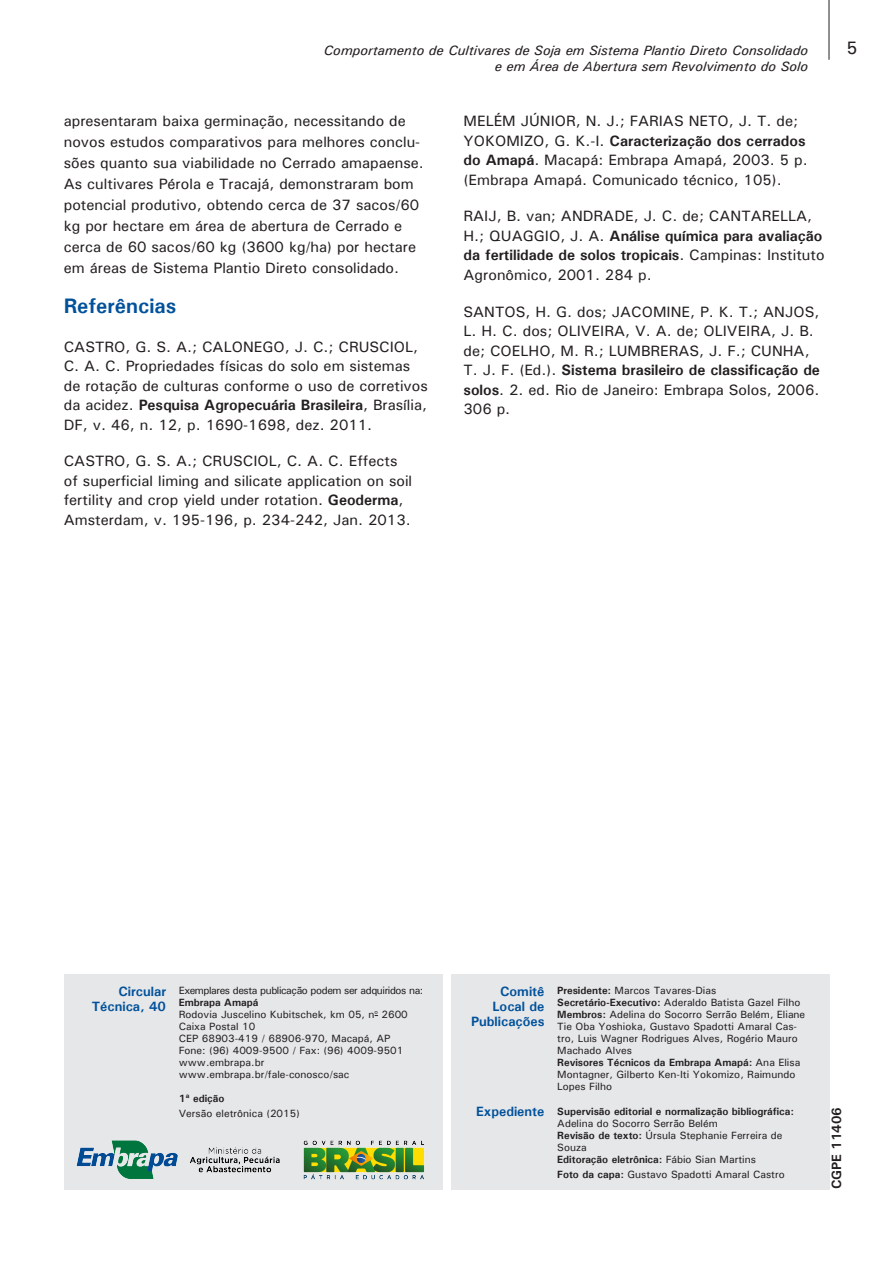
<style>
.page{position:relative;width:893px;height:1263px;background:#fff}
.page>*{position:absolute;margin:0;border:0;box-sizing:border-box;transform-origin:0 0}
.t1{font:700 21px "Univers";color:#01519b}
.t2{font:500 18px "Univers";color:#231f20}
.t3{font:500 15px/19.5px "Univers";color:#231f20}
.t4{font:italic 500 13.5px "Univers";color:#231f20}
.t5{font:700 13.5px/15px "Univers";color:#01519b;text-align:right}
.t6{font:700 13.5px "Univers";color:#231f20}
.t7{font:500 10.5px/12px "Univers";color:#231f20}
.t8{font:700 10.5px "Univers";color:#231f20}
.t9{font:500 10.5px "Univers";letter-spacing:-.04em;color:#231f20}
.s1{font-weight:700}
</style>
<div class="page">
<hr style="left:829px;top:0;width:1px;height:60px;background:#231f20">
<div style="left:451px;top:974px;width:378px;height:215px;background:#e6e7e9"></div>
<div style="left:64px;top:974px;width:378px;height:215px;background:#e6e7e9"></div>
<img style="left:76px;top:1140px;width:349px;height:39px">
<p class="t4" style="left:324px;top:41px;width:486px">Comportamento de Cultivares de Soja em Sistema Plantio Direto Consolidado</p>
<p class="t2" style="left:846px;top:36px;width:13px">5</p>
<p class="t4" style="left:495px;top:57px;width:315px">e em Área de Abertura sem Revolvimento do Solo</p>
<p class="t3" style="left:64px;top:110px;width:362px;line-height:21px">apresentaram baixa germinação, necessitando de novos estudos comparativos para melhores conclu&shy;sões quanto sua viabilidade no Cerrado amapaense.<br>As cultivares Pérola e Tracajá, demonstraram bom potencial produtivo, obtendo cerca de 37 sacos/60 kg por hectare em área de abertura de Cerrado e cerca de 60 sacos/60 kg (3600 kg/ha) por hectare em áreas de Sistema Plantio Direto consolidado.</p>
<h1 class="t1" style="left:64px;top:292px;width:114px">Referências</h1>
<p class="t3" style="left:64px;top:336px;width:366px">CASTRO, G. S. A.; CALONEGO, J. C.; CRUSCIOL, C. A. C. Propriedades físicas do solo em sistemas de rotação de culturas conforme o uso de corretivos da acidez. <span class="s1">Pesquisa Agropecuária Brasileira</span>, Brasília, DF, v. 46, n. 12, p. 1690-1698, dez. 2011.</p>
<p class="t3" style="left:64px;top:451px;width:350px">CASTRO, G. S. A.; CRUSCIOL, C. A. C. Effects of superficial liming and silicate application on soil fertility and crop yield under rotation. <span class="s1">Geoderma</span>, Amsterdam, v. 195-196, p. 234-242, Jan. 2013.</p>
<p class="t3" style="left:463px;top:111px;width:346px">MELÉM JÚNIOR, N. J.; FARIAS NETO, J. T. de; YOKOMIZO, G. K.-I. <span class="s1">Caracterização dos cerrados do Amapá</span>. Macapá: Embrapa Amapá, 2003. 5 p. (Embrapa Amapá. Comunicado técnico, 105).</p>
<p class="t3" style="left:463px;top:206px;width:363px">RAIJ, B. van; ANDRADE, J. C. de; CANTARELLA, H.; QUAGGIO, J. A. <span class="s1">Análise química para avaliação da fertilidade de solos tropicais</span>. Campinas: Instituto Agronômico, 2001. 284 p.</p>
<p class="t3" style="left:463px;top:301px;width:358px">SANTOS, H. G. dos; JACOMINE, P. K. T.; ANJOS, L. H. C. dos; OLIVEIRA, V. A. de; OLIVEIRA, J. B. de; COELHO, M. R.; LUMBRERAS, J. F.; CUNHA, T. J. F. (Ed.). <span class="s1">Sistema brasileiro de classificação de solos</span>. 2. ed. Rio de Janeiro: Embrapa Solos, 2006.<br>306 p.</p>
<p class="t5" style="left:92px;top:983px;width:76px">Circular<br>Técnica, 40</p>
<p class="t9" style="left:179px;top:983px;width:246px">Exemplares desta publicação podem ser adquiridos na:</p>
<p class="t7" style="left:179px;top:996px;width:231px"><span class="s1">Embrapa Amapá<br></span>Rodovia Juscelino Kubitschek, km 05, n<sup>o</sup> 2600<br>Caixa Postal 10<br>CEP 68903-419 / 68906-970, Macapá, AP<br>Fone: (96) 4009-9500 / Fax: (96) 4009-9501 www.embrapa.br www.embrapa.br/fale-conosco/sac</p>
<p class="t8" style="left:179px;top:1091px;width:47px">1ª edição</p>
<p class="t7" style="left:179px;top:1107px;width:123px">Versão eletrônica (2015)</p>
<p class="t5" style="left:471px;top:983px;width:75px">Comitê<br>Local de<br>Publicações</p>
<p class="t5" style="left:476px;top:1103px;width:70px">Expediente</p>
<p class="t7" style="left:557px;top:984px;width:249px"><span class="s1">Presidente:</span> Marcos Tavares-Dias <span class="s1">Secretário-Executivo:</span> Aderaldo Batista Gazel Filho <span class="s1">Membros:</span> Adelina do Socorro Serrão Belém, Eliane Tie Oba Yoshioka, Gustavo Spadotti Amaral Cas&shy;tro, Luis Wagner Rodrigues Alves, Rogério Mauro Machado Alves<br><span class="s1">Revisores Técnicos da Embrapa Amapá:</span> Ana Elisa Montagner, Gilberto Ken-Iti Yokomizo, Raimundo Lopes Filho</p>
<p class="t8" style="left:557px;top:1105px;width:238px">Supervisão editorial e normalização bibliográfica:</p>
<p class="t7" style="left:557px;top:1117px;width:227px">Adelina do Socorro Serrão Belém<br><span class="s1">Revisão de texto:</span> Úrsula Stephanie Ferreira de<br>Souza<br><span class="s1">Editoração eletrônica:</span> Fábio Sian Martins</p>
<p class="t7" style="left:557px;top:1168px;width:229px"><span class="s1">Foto da capa:</span> Gustavo Spadotti Amaral Castro</p>
<p class="t6" style="left:828px;top:1189px;width:83px;rotate:-90deg">CGPE 11406</p>
</div>
